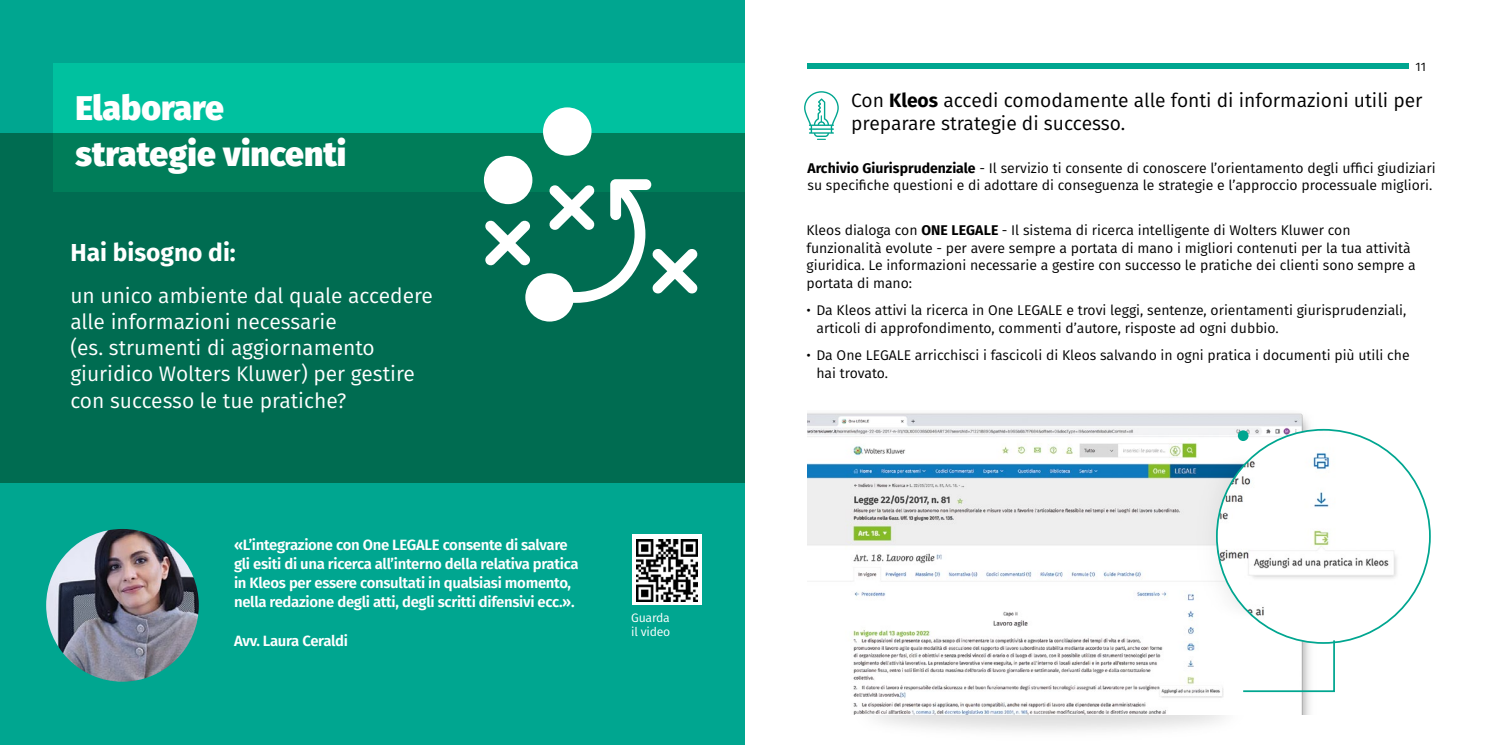
<style>
.page{position:relative;width:1489px;height:745px;background:#fff}
.page>*{position:absolute;margin:0;border:0;box-sizing:border-box;transform-origin:0 0}
.t1{font:900 33.6px/45.5px "Fira Sans";color:#fff}
.t2{font:700 24.5px "Fira Sans";color:#fff}
.t3{font:21px/26.2px "Fira Sans";color:#fff}
.t4{font:19.25px/22.8px "Fira Sans";color:#000}
.t5{font:600 14.88px/19.2px "Fira Sans";letter-spacing:-.02em;color:#fff}
.t6{font:14px/17.5px "Fira Sans";color:#000}
.t7{font:12.25px/14px "Fira Sans";letter-spacing:-.02em;color:#fff}
.t8{font:12.25px "Fira Sans";color:#000}
.s1{font-weight:700}
</style>
<div class="page">
<div style="left:0;top:0;width:744px;height:744px;background:#00a690"></div>
<div style="left:53px;top:63px;width:691px;height:128px;background:#00c19f"></div>
<div style="left:0;top:134px;width:744px;height:348px;background:linear-gradient(to bottom,#007555,#00684f)"></div>
<img style="left:46px;top:528px;width:153px;height:153px;border-radius:76px">
<div style="left:632px;top:534px;width:69px;height:70px;background:#fff"></div>
<svg style="left:484px;top:107px;width:213px;height:214px;background:#3e9b84"></svg>
<img style="left:636px;top:539px;width:61px;height:62px">
<img style="left:807px;top:413px;width:510px;height:301px">
<img style="left:1168px;top:424px;width:263px;height:220px">
<img style="left:1216px;top:429px;width:213px;height:213px;border-radius:106px">
<svg style="left:1241px;top:638px;width:94px;height:54px"></svg>
<div style="left:1237px;top:430px;width:11px;height:11px;background:#00a690;border-radius:50%"></div>
<svg style="left:804px;top:91px;width:34px;height:49px"></svg>
<div style="left:807px;top:63px;width:601px;height:5px;background:#00a690"></div>
<h1 class="t1" style="left:75px;top:83px;width:272px">Elaborare strategie vincenti</h1>
<h2 class="t2" style="left:70px;top:232px;width:167px">Hai bisogno di:</h2>
<h3 class="t3" style="left:70px;top:281px;width:364px">un unico ambiente dal quale accedere alle informazioni necessarie<br>(es. strumenti di aggiornamento giuridico Wolters Kluwer) per gestire con successo le tue pratiche?</h3>
<p class="t5" style="left:234px;top:533px;width:346px">«L’integrazione con One LEGALE consente di salvare gli esiti di una ricerca all’interno della relativa pratica in Kleos per essere consultati in qualsiasi momento, nella redazione degli atti, degli scritti difensivi ecc.».</p>
<p class="t5" style="left:234px;top:629px;width:115px">Avv. Laura Ceraldi</p>
<p class="t7" style="left:631px;top:610px;width:40px">Guarda il video</p>
<p class="t8" style="left:1415px;top:58px;width:12px">11</p>
<h3 class="t4" style="left:851px;top:88px;width:573px">Con <span class="s1">Kleos</span> accedi comodamente alle fonti di informazioni utili per preparare strategie di successo.</h3>
<p class="t6" style="left:807px;top:158px;width:629px"><span class="s1">Archivio Giurisprudenziale</span> - Il servizio ti consente di conoscere l’orientamento degli uffici giudiziari su specifiche questioni e di adottare di conseguenza le strategie e l’approccio processuale migliori.</p>
<p class="t6" style="left:806px;top:221px;width:611px">Kleos dialoga con <span class="s1">ONE LEGALE</span> - Il sistema di ricerca intelligente di Wolters Kluwer con funzionalità evolute - per avere sempre a portata di mano i migliori contenuti per la tua attività giuridica. Le informazioni necessarie a gestire con successo le pratiche dei clienti sono sempre a portata di mano:</p>
<p class="t6" style="left:816px;top:301px;width:591px;text-indent:-10px">• Da Kleos attivi la ricerca in One LEGALE e trovi leggi, sentenze, orientamenti giurisprudenziali, articoli di approfondimento, commenti d’autore, risposte ad ogni dubbio.</p>
<p class="t6" style="left:816px;top:346px;width:594px;text-indent:-10px">• Da One LEGALE arricchisci i fascicoli di Kleos salvando in ogni pratica i documenti più utili che hai trovato.</p>
</div>
